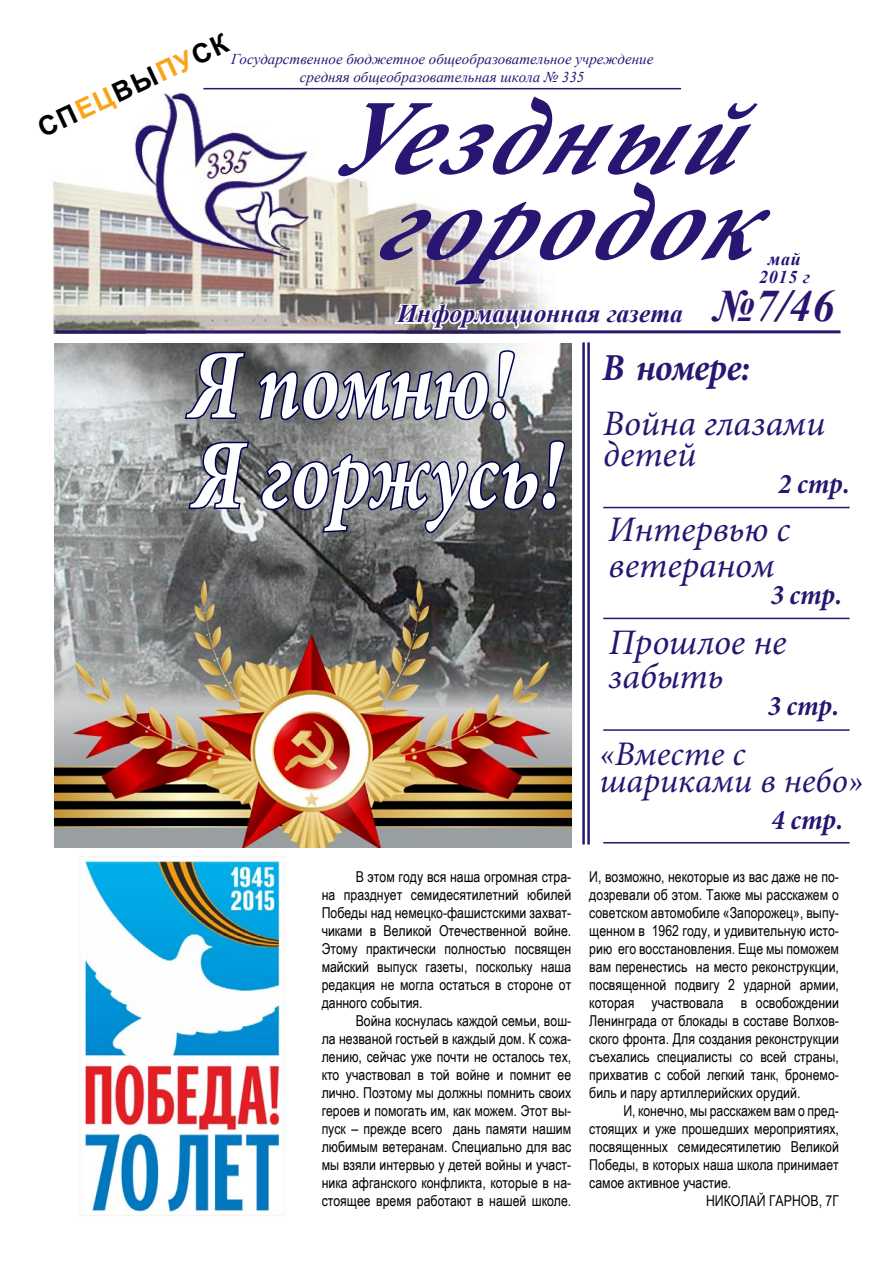
<style>
.page{position:relative;width:893px;height:1263px;background:#fff}
.page>*{position:absolute;margin:0;border:0;box-sizing:border-box;transform-origin:0 0}
.t1{font:italic 700 108.15px/85.5px "Minion Pro";color:#291672;text-align:center;scale:.94 1}
.t2{font:italic 700 99px/90px "Minion Pro";letter-spacing:-.005em;color:#fff;scale:.8 1}
.t3{font:italic 700 38.1px "Minion Pro";letter-spacing:-.02em;color:#291672;scale:.94 1}
.t4{font:italic 36px/31.5px "Minion Pro";color:#281571}
.t5{font:italic 34.5px/27px "Minion Pro";color:#281571}
.t6{font:italic 700 condensed 28.5px "Minion Pro";letter-spacing:-.005em;color:#281571}
.t7{font:700 27px "Arial";color:#000}
.t8{font:italic 700 25.5px "Times New Roman";color:#2b1675}
.t9{font:italic 700 18px/18px "Times New Roman";letter-spacing:.04em;color:#261275;text-align:center}
.t10{font:15px/18px "Arial Narrow";color:#000;text-align:justify}
.t11{font:italic 15px/18px "Times New Roman";color:#2b1675;text-align:center}
.s1{color:#faa41a}
.s2{font-size:45px;color:#2c156f}
</style>
<div class="page">
<img style="left:53px;top:87px;width:629px;height:246px">
<svg style="left:392px;top:295px;width:296px;height:39px"></svg>
<hr style="left:203px;top:88px;width:478px;height:1px;background:#29146f">
<img style="left:55px;top:343px;width:516px;height:504px">
<svg style="left:183px;top:350px;width:64px;height:70px;background:#555669"></svg>
<svg style="left:257px;top:349px;width:260px;height:73px;background:#6d6e81"></svg>
<svg style="left:187px;top:440px;width:64px;height:70px;background:#606276"></svg>
<svg style="left:262px;top:439px;width:305px;height:96px;background:#626372"></svg>
<hr style="left:56px;top:330px;width:784px;height:3px;background:#29146f">
<hr style="left:587px;top:342px;width:3px;height:502px;background:#291672">
<hr style="left:582px;top:342px;width:3px;height:502px;background:#291672">
<hr style="left:603px;top:507px;width:246px;height:1px;background:#291672">
<hr style="left:603px;top:618px;width:246px;height:1px;background:#291672">
<hr style="left:603px;top:729px;width:246px;height:2px;background:#291672">
<hr style="left:603px;top:842px;width:246px;height:1px;background:#291672">
<img style="left:54px;top:837px;width:356px;height:379px">
<h3 class="t7" style="left:32px;top:113px;width:208px;rotate:-25deg">СП<span class="s1">ЕЦ</span>ВЫ<span class="s1">ПУ</span>СК</h3>
<p class="t11" style="left:231px;top:50px;width:424px">Государственное бюджетное общеобразовательное учреждение средняя общеобразовательная школа № 335</p>
<h1 class="t1" style="left:327px;top:94px;width:524px">Уездный городок</h1>
<p class="t9" style="left:759px;top:250px;width:52px">май<br>2015 г</p>
<h3 class="t8" style="left:397px;top:296px;width:439px">Информационная газета <span class="s2">№7/46</span></h3>
<h2 class="t2" style="left:189px;top:339px;width:467px">Я помню!<br>Я горжусь!</h2>
<h3 class="t3" style="left:602px;top:340px;width:159px">В номере:</h3>
<h3 class="t4" style="left:603px;top:407px;width:223px">Война глазами детей</h3>
<h3 class="t6" style="left:778px;top:464px;width:73px">2 стр.</h3>
<h3 class="t4" style="left:608px;top:511px;width:184px;line-height:36px">Интервью с ветераном</h3>
<h3 class="t6" style="left:771px;top:575px;width:73px">3 стр.</h3>
<h3 class="t4" style="left:609px;top:625px;width:179px;line-height:34.5px">Прошлое не забыть</h3>
<h3 class="t6" style="left:768px;top:686px;width:73px">3 стр.</h3>
<h3 class="t5" style="left:600px;top:741px;width:265px">«Вместе с шариками в небо»</h3>
<p class="t10" style="left:322px;top:867px;width:251px;text-indent:34px">В этом году вся наша огромная стра&shy;на празднует семидесятилетний юбилей Победы над немецко-фашистскими захват&shy;чиками в Великой Отечественной войне.<br>Этому практически полностью посвящен майский выпуск газеты, поскольку наша редакция не могла остаться в стороне от данного события.</p>
<p class="t10" style="left:322px;top:1011px;width:251px;text-indent:34px">Война коснулась каждой семьи, вош&shy;ла незваной гостьей в каждый дом. К сожа&shy;лению, сейчас уже почти не осталось тех, кто участвовал в той войне и помнит ее лично. Поэтому мы должны помнить своих героев и помогать им, как можем. Этот вы&shy;пуск – прежде всего дань памяти нашим любимым ветеранам. Специально для вас мы взяли интервью у детей войны и участ&shy;ника афганского конфликта, которые в на&shy;стоящее время работают в нашей школе.</p>
<h3 class="t6" style="left:771px;top:800px;width:73px">4 стр.</h3>
<p class="t10" style="left:589px;top:867px;width:251px">И, возможно, некоторые из вас даже не по&shy;дозревали об этом. Также мы расскажем о советском автомобиле «Запорожец», выпу&shy;щенном в 1962 году, и удивительную исто&shy;рию его восстановления. Еще мы поможем вам перенестись на место реконструкции, посвященной подвигу 2 ударной армии, которая участвовала в освобождении Ленинграда от блокады в составе Волхов&shy;ского фронта. Для создания реконструкции съехались специалисты со всей страны, прихватив с собой легкий танк, бронемо&shy;биль и пару артиллерийских орудий.</p>
<p class="t10" style="left:623px;top:1101px;width:217px">И, конечно, мы расскажем вам о пред-</p>
<p class="t10" style="left:589px;top:1119px;width:251px">стоящих и уже прошедших мероприятиях,</p>
<p class="t10" style="left:589px;top:1137px;width:251px">посвященных семидесятилетию Великой</p>
<p class="t10" style="left:589px;top:1155px;width:251px">Победы, в которых наша школа принимает</p>
<p class="t10" style="left:589px;top:1173px;width:143px">самое активное участие.</p>
<p class="t10" style="left:706px;top:1191px;width:18px">Никол</p>
<p class="t10" style="left:749px;top:1191px;width:92px">ай Гарнов , 7Г</p>
</div>
